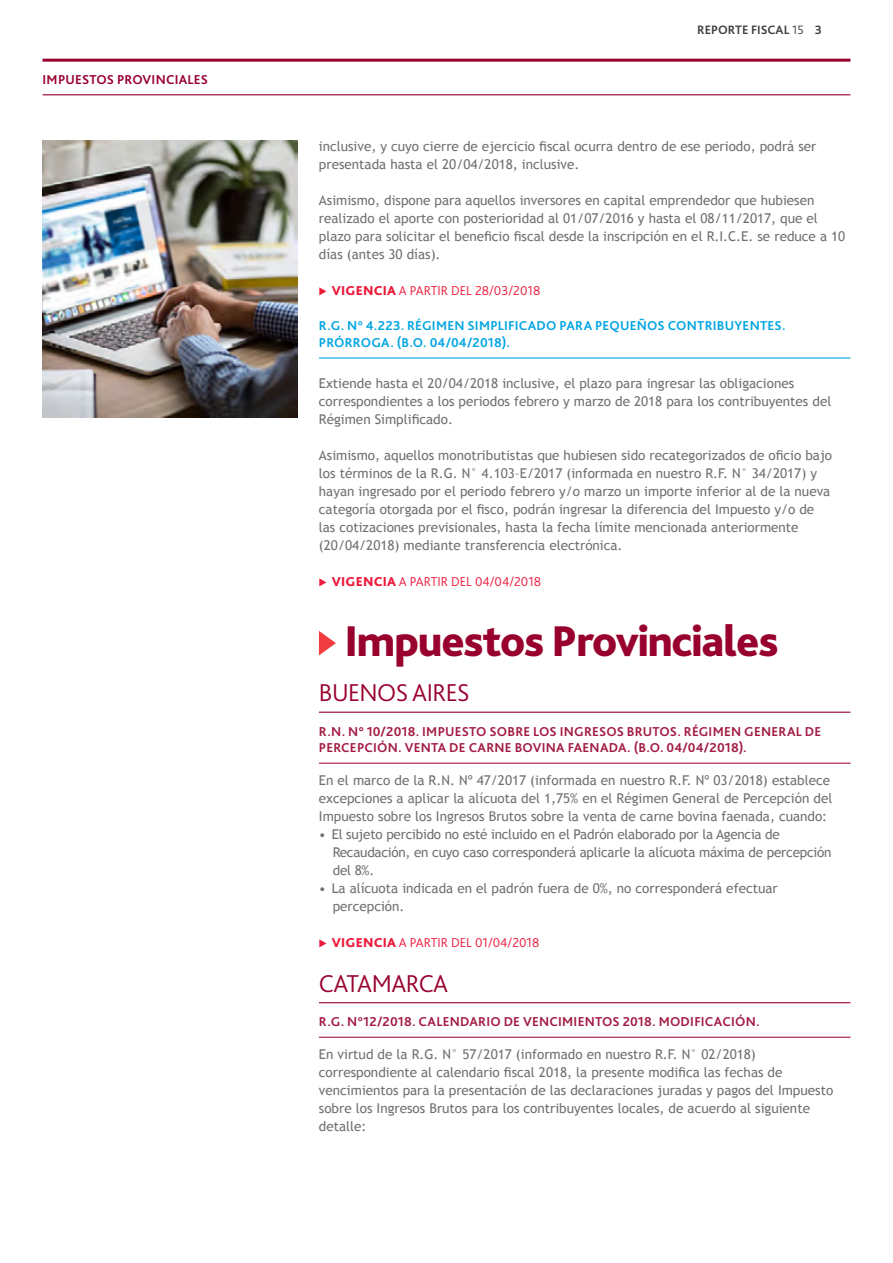
<style>
.page{position:relative;width:893px;height:1263px;background:#fff}
.page>*{position:absolute;margin:0;border:0;box-sizing:border-box;transform-origin:0 0}
.Article_heading{font:800 45px "Bliss Pro";letter-spacing:-.025em;color:#98002e}
.Subtitulo{font:300 25.5px "Bliss Pro";letter-spacing:-.02em;color:#98002e}
.Texto_Comun{font:13.5px/18px "Trebuchet MS";color:#707070}
.Bajada_Subtitulo{font:700 13.5px/16.5px "Bliss Pro";letter-spacing:.02em;color:#a21a43}
.Texto_Comun-2{font:13.5px/18px "Trebuchet MS";letter-spacing:-.02em;color:#707070}
.t1{font:300 13.5px "Bliss Pro";color:#ed1a3b}
.Bajada_Subtitulo-2{font:700 13.5px/16.5px "Bliss Pro";letter-spacing:.02em;color:#02a5e2}
.Bajada_Subtitulo-3{font:700 13.5px "Bliss Pro";letter-spacing:.015em;color:#98002e}
.t2{font:700 12.75px "Bliss Pro";color:#404040}
.s1{font-weight:300}
.s2{font-weight:800}
</style>
<div class="page">
<img style="left:43px;top:141px;width:254px;height:276px">
<hr style="left:43px;top:59px;width:807px;height:3px;background:#98002e">
<hr style="left:43px;top:94px;width:807px;height:1px;background:#98002e">
<svg style="left:319px;top:631px;width:17px;height:24px"></svg>
<hr style="left:319px;top:357px;width:531px;height:2px;background:#02a5e2">
<hr style="left:319px;top:712px;width:531px;height:1px;background:#98002e">
<hr style="left:319px;top:763px;width:531px;height:1px;background:#a21a43">
<hr style="left:319px;top:1002px;width:531px;height:1px;background:#98002e">
<hr style="left:319px;top:1037px;width:531px;height:1px;background:#a21a43">
<p class="Bajada_Subtitulo-3" style="left:43px;top:71px;width:167px">IMPUESTOS PROVINCIALES</p>
<p class="t2" style="left:697px;top:22px;width:126px">REPORTE FISCAL <span class="s1">15</span> 3</p>
<p class="Texto_Comun" style="left:319px;top:137px;width:499px">inclusive, y cuyo cierre de ejercicio fiscal ocurra dentro de ese periodo, podrá ser presentada hasta el 20/04/2018, inclusive.</p>
<p class="Texto_Comun" style="left:319px;top:191px;width:528px">Asimismo, dispone para aquellos inversores en capital emprendedor que hubiesen realizado el aporte con posterioridad al 01/07/2016 y hasta el 08/11/2017, que el plazo para solicitar el beneficio fiscal desde la inscripción en el R.I.C.E. se reduce a 10 días (antes 30 días).</p>
<p class="t1" style="left:332px;top:282px;width:210px"><span class="s2">VIGENCIA</span> A PARTIR DEL 28/03/2018</p>
<p class="Bajada_Subtitulo-2" style="left:319px;top:317px;width:468px">R.G. N° 4.223. RÉGIMEN SIMPLIFICADO PARA PEQUEÑOS CONTRIBUYENTES.<br>PRÓRROGA. (B.O. 04/04/2018).</p>
<p class="Texto_Comun" style="left:319px;top:375px;width:514px">Extiende hasta el 20/04/2018 inclusive, el plazo para ingresar las obligaciones correspondientes a los periodos febrero y marzo de 2018 para los contribuyentes del<br>Régimen Simplificado.</p>
<p class="Texto_Comun" style="left:319px;top:447px;width:515px">Asimismo, aquellos monotributistas que hubiesen sido recategorizados de oficio bajo los términos de la R.G. N° 4.103–E/2017 (informada en nuestro R.F. N° 34/2017) y hayan ingresado por el periodo febrero y/o marzo un importe inferior al de la nueva categoría otorgada por el fisco, podrán ingresar la diferencia del Impuesto y/o de las cotizaciones previsionales, hasta la fecha límite mencionada anteriormente (20/04/2018) mediante transferencia electrónica.</p>
<p class="t1" style="left:332px;top:573px;width:211px"><span class="s2">VIGENCIA</span> A PARTIR DEL 04/04/2018</p>
<p class="Article_heading" style="left:344px;top:613px;width:435px">Impuestos Provinciales</p>
<p class="Subtitulo" style="left:319px;top:677px;width:152px">BUENOS AIRES</p>
<p class="Bajada_Subtitulo" style="left:319px;top:722px;width:504px">R.N. N° 10/2018. IMPUESTO SOBRE LOS INGRESOS BRUTOS. RÉGIMEN GENERAL DE<br>PERCEPCIÓN. VENTA DE CARNE BOVINA FAENADA. (B.O. 04/04/2018).</p>
<p class="Texto_Comun" style="left:319px;top:771px;width:515px">En el marco de la R.N. Nº 47/2017 (informada en nuestro R.F. Nº 03/2018) establece excepciones a aplicar la alícuota del 1,75% en el Régimen General de Percepción del<br>Impuesto sobre los Ingresos Brutos sobre la venta de carne bovina faenada, cuando:</p>
<p class="Texto_Comun-2" style="left:333px;top:825px;width:500px;text-indent:-14px">• El sujeto percibido no esté incluido en el Padrón elaborado por la Agencia de<br>Recaudación, en cuyo caso corresponderá aplicarle la alícuota máxima de percepción del 8%.</p>
<p class="Texto_Comun" style="left:333px;top:879px;width:446px;text-indent:-14px">• La alícuota indicada en el padrón fuera de 0%, no corresponderá efectuar percepción.</p>
<p class="t1" style="left:332px;top:934px;width:209px"><span class="s2">VIGENCIA</span> A PARTIR DEL 01/04/2018</p>
<p class="Subtitulo" style="left:319px;top:967px;width:131px">CATAMARCA</p>
<p class="Bajada_Subtitulo" style="left:319px;top:1013px;width:442px">R.G. N°12/2018. CALENDARIO DE VENCIMIENTOS 2018. MODIFICACIÓN.</p>
<p class="Texto_Comun" style="left:319px;top:1045px;width:516px">En virtud de la R.G. N° 57/2017 (informado en nuestro R.F. N° 02/2018) correspondiente al calendario fiscal 2018, la presente modifica las fechas de vencimientos para la presentación de las declaraciones juradas y pagos del Impuesto sobre los Ingresos Brutos para los contribuyentes locales, de acuerdo al siguiente detalle:</p>
</div>
